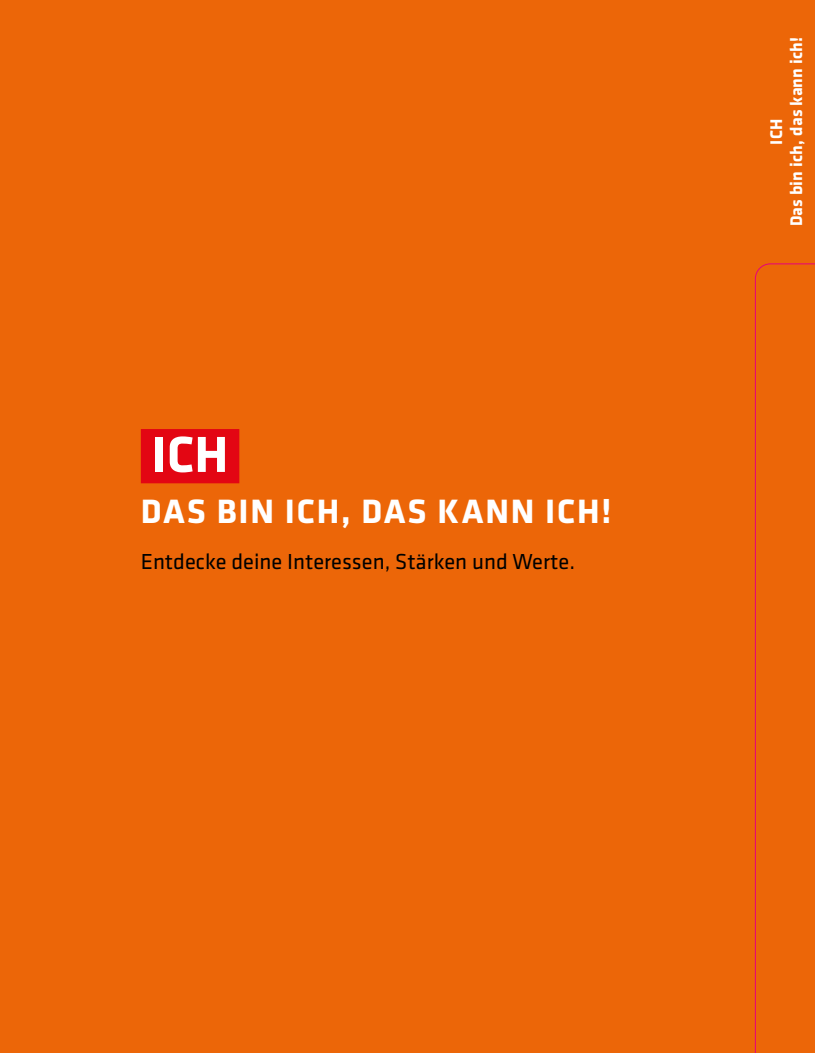
<style>
.page{position:relative;width:815px;height:1053px;background:#fff}
.page>*{position:absolute;margin:0;border:0;box-sizing:border-box;transform-origin:0 0}
.headline2{font:700 52.5px "Klavika Basic";color:#fff}
.Subline1{font:700 35px "Klavika Basic";letter-spacing:.05em;color:#fff}
.Text{font:22.5px "Klavika Basic";color:#000}
.Registertext{font:700 17.5px "Klavika Basic";letter-spacing:.01em;color:#fff}
</style>
<div class="page">
<div style="left:0;top:0;width:815px;height:1052px;background:#ec6608"></div>
<div style="left:141px;top:429px;width:98px;height:54px;background:#e30613"></div>
<svg style="left:755px;top:263px;width:60px;height:789px"></svg>
<p class="headline2" style="left:152px;top:416px;width:78px">ICH</p>
<p class="Subline1" style="left:141px;top:485px;width:472px">DAS BIN ICH, DAS KANN ICH!</p>
<p class="Text" style="left:141px;top:547px;width:436px">Entdecke deine Interessen, Stärken und Werte.</p>
<p class="Registertext" style="left:784px;top:226px;width:191px;rotate:-90deg">Das bin ich, das kann ich!</p>
<p class="Registertext" style="left:764px;top:145px;width:28px;rotate:-90deg">ICH</p>
</div>
